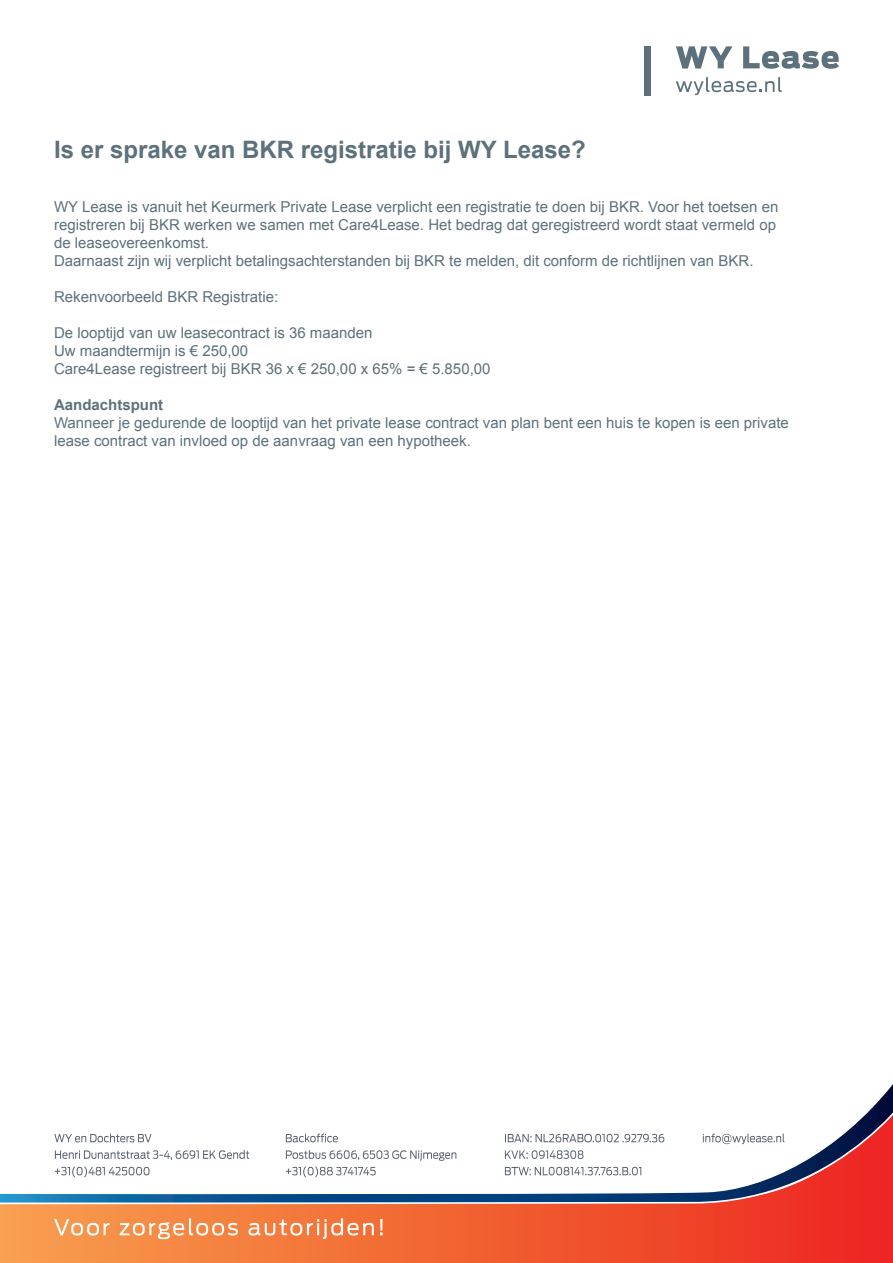
<style>
.page{position:relative;width:893px;height:1263px;background:#fff}
.page>*{position:absolute;margin:0;border:0;box-sizing:border-box;transform-origin:0 0}
.t1{font:700 24px "Arial";color:#5c717b}
.t2{font:15px/18px "Arial";color:#5c717b}
.t3{font:700 15px "Arial";color:#5c717b}
</style>
<div class="page">
<svg style="left:0;top:1236px;width:893px;height:27px;background:#f16134"></svg>
<svg style="left:0;top:1084px;width:893px;height:152px"></svg>
<svg style="left:54px;top:1218px;width:329px;height:21px;background:#f69c68"></svg>
<svg style="left:676px;top:46px;width:56px;height:23px"></svg>
<svg style="left:743px;top:46px;width:96px;height:23px"></svg>
<svg style="left:676px;top:77px;width:106px;height:18px"></svg>
<div style="left:644px;top:46px;width:7px;height:50px;background:#5c717b"></div>
<svg style="left:55px;top:1150px;width:586px;height:27px"></svg>
<svg style="left:54px;top:1133px;width:730px;height:11px"></svg>
<h1 class="t1" style="left:54px;top:134px;width:533px">Is er sprake van BKR registratie bij WY Lease?</h1>
<p class="t2" style="left:54px;top:198px;width:726px">WY Lease is vanuit het Keurmerk Private Lease verplicht een registratie te doen bij BKR. Voor het toetsen en registreren bij BKR werken we samen met Care4Lease. Het bedrag dat geregistreerd wordt staat vermeld op de leaseovereenkomst.<br>Daarnaast zijn wij verplicht betalingsachterstanden bij BKR te melden, dit conform de richtlijnen van BKR.</p>
<p class="t2" style="left:54px;top:288px;width:226px">Rekenvoorbeeld BKR Registratie:</p>
<p class="t2" style="left:54px;top:324px;width:438px">De looptijd van uw leasecontract is 36 maanden<br>Uw maandtermijn is € 250,00<br>Care4Lease registreert bij BKR 36 x € 250,00 x 65% = € 5.850,00</p>
<p class="t3" style="left:54px;top:395px;width:111px">Aandachtspunt</p>
<p class="t2" style="left:54px;top:414px;width:736px">Wanneer je gedurende de looptijd van het private lease contract van plan bent een huis te kopen is een private lease contract van invloed op de aanvraag van een hypotheek.</p>
</div>
